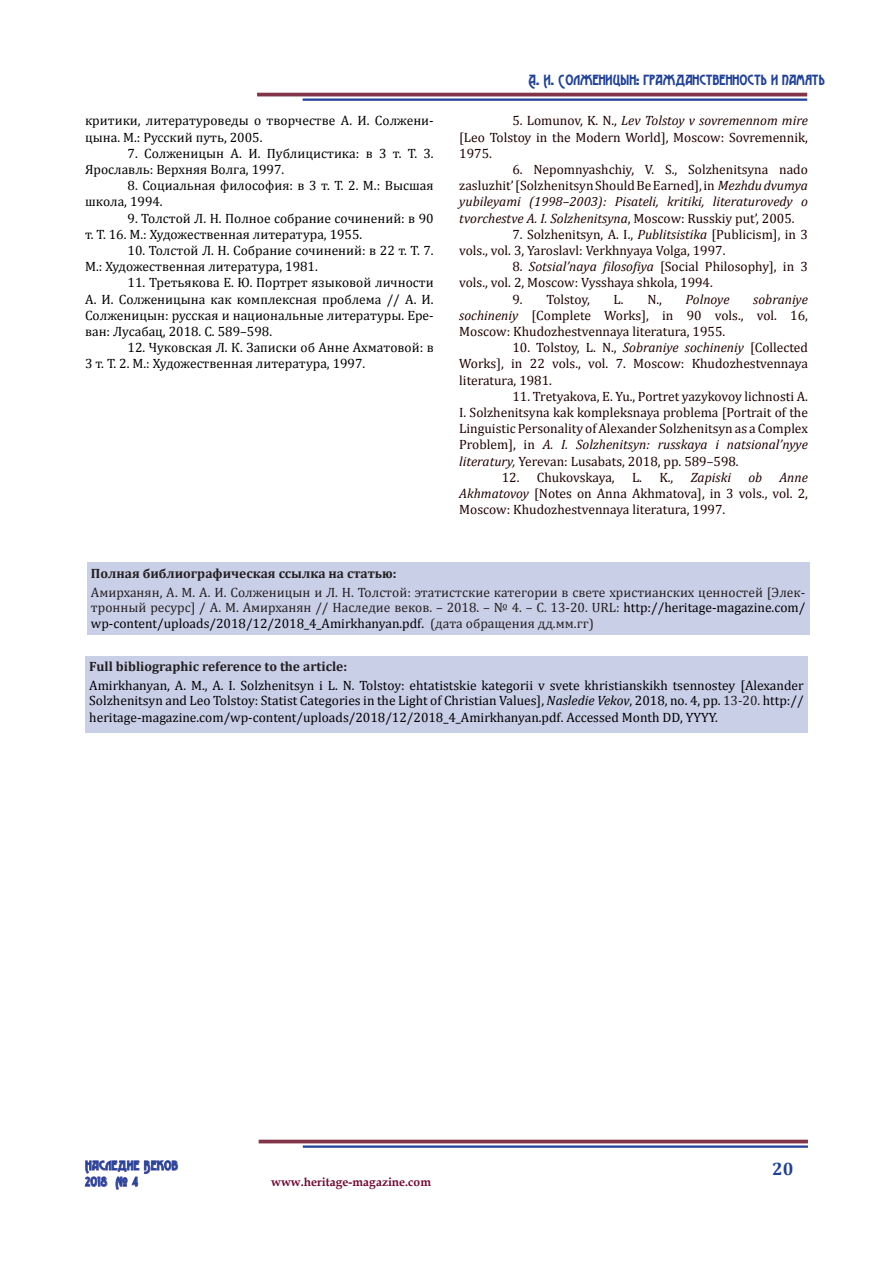
<style>
.page{position:relative;width:893px;height:1263px;background:#fff}
.page>*{position:absolute;margin:0;border:0;box-sizing:border-box;transform-origin:0 0}
.t1{font:700 18px "Cambria";color:#20419a}
.t2{font:15px "Advokat Modern";color:#20419a}
.t3{font:13.5px/16.2px "Cambria";color:#210000;text-align:justify}
.t4{font:13.5px/16.2px "Cambria";color:#000001}
.t5{font:13.5px/15px "Cambria";color:#231f20}
.t6{font:700 13.5px "Cambria";color:#231f20}
.t7{font:13.5px/16.2px "Advokat Modern";letter-spacing:.03em;color:#20419a}
.t8{font:italic 13.5px "Cambria";color:#210000}
.t9{font:700 12px "Book Antiqua";color:#6e0731}
.s1{font-style:italic}
.s2{color:#000001}
.s3{color:#231f20}
</style>
<div class="page">
<div style="left:87px;top:563px;width:723px;height:72px;background:#cacfe8"></div>
<div style="left:85px;top:656px;width:723px;height:77px;background:#cacfe8"></div>
<hr style="left:257px;top:93px;width:550px;height:3px;background:#823449">
<hr style="left:303px;top:99px;width:504px;height:2px;background:#20419a">
<hr style="left:259px;top:1140px;width:549px;height:3px;background:#823449">
<hr style="left:303px;top:1145px;width:505px;height:3px;background:#20419a">
<svg style="left:85px;top:1160px;width:93px;height:30px"></svg>
<p class="t4" style="left:85px;top:113px;width:350px">критики, литературоведы о творчестве А. И. Солжени&shy;цына. М.: Русский путь, 2005.</p>
<p class="t4" style="left:85px;top:145px;width:350px;text-indent:43px">7. Солженицын А. И. Публицистика: в 3 т. Т. 3.<br>Ярославль: Верхняя Волга, 1997.</p>
<p class="t4" style="left:85px;top:177px;width:350px;text-indent:43px">8. Социальная философия: в 3 т. Т. 2. М.: Высшая школа, 1994.</p>
<p class="t4" style="left:85px;top:210px;width:350px;text-indent:43px">9. Толстой Л. Н. Полное собрание сочинений: в 90 т. Т. 16. М.: Художественная литература, 1955.</p>
<p class="t4" style="left:85px;top:242px;width:350px;text-indent:43px">10. Толстой Л. Н. Собрание сочинений: в 22 т. Т. 7.<br>М.: Художественная литература, 1981.</p>
<p class="t4" style="left:85px;top:275px;width:350px;text-align:justify;text-indent:43px">11. Третьякова Е. Ю. Портрет языковой личности А. И. Солженицына как комплексная проблема // А. И.<br>Солженицын: русская и национальные литературы. Ере&shy;ван: Лусабац, 2018. С. 589–598.</p>
<p class="t4" style="left:85px;top:339px;width:350px;text-indent:43px">12. Чуковская Л. К. Записки об Анне Ахматовой: в<br>3 т. Т. 2. М.: Художественная литература, 1997.</p>
<p class="t2" style="left:528px;top:72px;width:298px">А. И. Солженицын: гражданственность и память</p>
<p class="t3" style="left:459px;top:113px;width:350px;text-indent:53px">5. Lomunov, K. N., <span class="s1">Lev Tolstoy v sovremennom mire </span>[Leo Tolstoy in the Modern World], Moscow: Sovremennik, 1975.</p>
<p class="t3" style="left:459px;top:161px;width:350px;text-indent:53px">6. Nepomnyashchiy, V. S., Solzhenitsyna nado zasluzhit’ [Solzhenitsyn Should Be Earned], in <span class="s1">Mezhdu dvumya yubileyami (1998–2003): Pisateli, kritiki, literaturovedy o tvorchestve A. I. Solzhenitsyna</span>, Moscow: Russkiy put’, 2005.</p>
<p class="t3" style="left:459px;top:226px;width:350px;text-indent:53px">7. Solzhenitsyn, A. I., <span class="s1">Publitsistika</span> [Publicism], in 3 vols., vol. 3, Yaroslavl: Verkhnyaya Volga, 1997.</p>
<p class="t3" style="left:459px;top:258px;width:350px;text-indent:53px">8. <span class="s1">Sotsial’naya filosofiya</span> [Social Philosophy], in 3 vols., vol. 2, Moscow: Vysshaya shkola, 1994.</p>
<p class="t3" style="left:512px;top:291px;width:79px">9. Tolstoy,</p>
<p class="t3" style="left:614px;top:291px;width:50px">L. N.,</p>
<p class="t8" style="left:686px;top:289px;width:45px">Polnoye</p>
<p class="t3" style="left:459px;top:291px;width:350px;text-indent:294px"><span class="s1">sobraniye sochineniy</span> [Complete Works], in 90 vols., vol. 16, Moscow: Khudozhestvennaya literatura, 1955.</p>
<p class="t3" style="left:459px;top:339px;width:350px;text-indent:53px">10. Tolstoy, L. N., <span class="s1">Sobraniye sochineniy</span> [Collected Works], in 22 vols., vol. 7. Moscow: Khudozhestvennaya literatura, 1981.</p>
<p class="t3" style="left:459px;top:388px;width:350px;text-indent:53px">11. Tretyakova, E. Yu., Portret yazykovoy lichnosti A.<br>I. Solzhenitsyna kak kompleksnaya problema [Portrait of the Linguistic Personality of Alexander Solzhenitsyn as a Complex Problem], in <span class="s1">A. I. Solzhenitsyn: russkaya i natsional’nyye literatury,</span> Yerevan: Lusabats, 2018, pp. 589–598.</p>
<p class="t3" style="left:502px;top:469px;width:114px">12. Chukovskaya,</p>
<p class="t3" style="left:632px;top:469px;width:43px">L. K.,</p>
<p class="t8" style="left:691px;top:468px;width:42px">Zapiski</p>
<p class="t8" style="left:748px;top:468px;width:15px">ob</p>
<p class="t3" style="left:459px;top:469px;width:350px;text-indent:320px"><span class="s1">Anne Akhmatovoy</span> [Notes on Anna Akhmatova], in 3 vols., vol. 2, Moscow: Khudozhestvennaya literatura, 1997.</p>
<p class="t6" style="left:91px;top:563px;width:307px">Полная библиографическая ссылка на статью:</p>
<p class="t5" style="left:91px;top:585px;width:716px">Амирханян, А. М. А. И. Солженицын и Л. Н. Толстой: этатистские категории в свете христианских ценностей [Элек&shy;тронный ресурс] / А. М. Амирханян // Наследие веков. – 2018. – № 4. – С. 13-20. URL: <span class="s2">http://heritage-magazine.com/</span></p>
<p class="t4" style="left:91px;top:615px;width:504px">wp-content/uploads/2018/12/2018_4_Amirkhanyan.pdf. <span class="s3">(дата обращения дд.мм.гг)</span></p>
<p class="t6" style="left:89px;top:657px;width:259px">Full bibliographic reference to the article:</p>
<p class="t4" style="left:89px;top:678px;width:716px;line-height:15px">Amirkhanyan, A. M., A. I. Solzhenitsyn i L. N. Tolstoy: ehtatistskie kategorii v svete khristianskikh tsennostey [Alexander<br>Solzhenitsyn and Leo Tolstoy: Statist Categories in the Light of Christian Values], <span class="s1">Nasledie Vekov</span>, 2018, no. 4, pp. <span class="s3">13-20.</span> http://</p>
<p class="t4" style="left:89px;top:709px;width:630px">heritage-magazine.com/wp-content/uploads/2018/12/2018_4_Amirkhanyan.pdf. Accessed Month DD, YYYY.</p>
<p class="t7" style="left:85px;top:1158px;width:95px">Наследие Веков<br>2018 № 4</p>
<p class="t9" style="left:271px;top:1174px;width:161px">www.heritage-magazine.com</p>
<h1 class="t1" style="left:772px;top:1156px;width:23px">20</h1>
</div>
